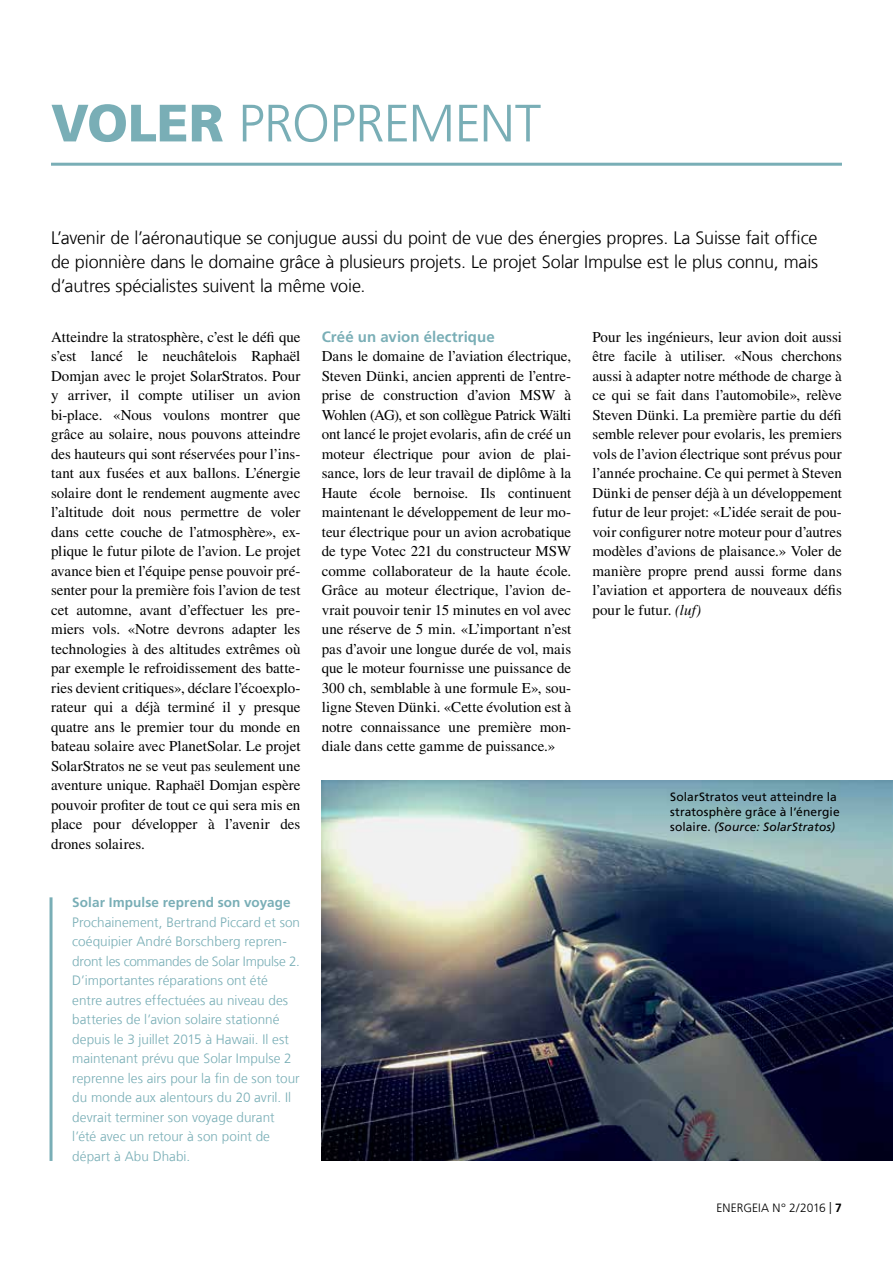
<style>
.page{position:relative;width:893px;height:1263px;background:#fff}
.page>*{position:absolute;margin:0;border:0;box-sizing:border-box;transform-origin:0 0}
.t1{font:300 52.5px "Frutiger LT Com";color:#79aeb6}
.t2{font:300 18px/24px "Frutiger LT Com";letter-spacing:-.015em;color:#000;text-align:justify}
.t3{font:15px/19.5px "Times LT Std";color:#000;text-align:justify}
.t4{font:700 15px "Frutiger LT Com";letter-spacing:.005em;color:#79aeb6}
.t5{font:300 13.5px/19.5px "Frutiger LT Com";color:#79aeb6}
.t6{font:700 13.5px "Frutiger LT Com";letter-spacing:.01em;color:#79aeb6}
.t7{font:12px/15px "Frutiger LT Com";letter-spacing:.01em;color:#000}
.t8{font:300 12px "Frutiger LT Com";color:#000}
.s1{font-weight:900}
.s2{font-style:italic}
.s3{font-weight:700}
</style>
<div class="page">
<hr style="left:50px;top:897px;width:3px;height:264px;background:#79aeb6">
<hr style="left:51px;top:163px;width:791px;height:3px;background:#79aeb6">
<img style="left:322px;top:780px;width:571px;height:381px">
<h1 class="t1" style="left:51px;top:93px;width:219px"><span class="s1">VOLER</span> proprement</h1>
<p class="t2" style="left:51px;top:226px;width:769px">L’avenir de l’aéronautique se conjugue aussi du point de vue des énergies propres. La Suisse fait office de pionnière dans le domaine grâce à plusieurs projets. Le projet Solar Impulse est le plus connu, mais d’autres spécialistes suivent la même voie.</p>
<p class="t3" style="left:51px;top:327px;width:251px">Atteindre la stratosphère, c’est le défi que s’est lancé le neuchâtelois Raphaël Domjan avec le projet SolarStratos. Pour y arriver, il compte utiliser un avion bi-place. «Nous voulons montrer que grâce au solaire, nous pouvons atteindre des hauteurs qui sont réservées pour l’ins&shy;tant aux fusées et aux ballons. L’énergie solaire dont le rendement augmente avec l’altitude doit nous permettre de voler dans cette couche de l’atmosphère», ex&shy;plique le futur pilote de l’avion. Le projet avance bien et l’équipe pense pouvoir pré&shy;senter pour la première fois l’avion de test cet automne, avant d’effectuer les pre&shy;miers vols. «Notre devrons adapter les technologies à des altitudes extrêmes où par exemple le refroidissement des batte&shy;ries devient critiques», déclare l’écoexplo&shy;rateur qui a déjà terminé il y presque quatre ans le premier tour du monde en bateau solaire avec PlanetSolar. Le projet SolarStratos ne se veut pas seulement une aventure unique. Raphaël Domjan espère pouvoir profiter de tout ce qui sera mis en place pour développer à l’avenir des drones solaires.</p>
<p class="t4" style="left:322px;top:328px;width:175px">Créé un avion électrique</p>
<p class="t3" style="left:592px;top:327px;width:251px">Pour les ingénieurs, leur avion doit aussi être facile à utiliser. «Nous cherchons aussi à adapter notre méthode de charge à ce qui se fait dans l’automobile», relève Steven Dünki. La première partie du défi semble relever pour evolaris, les premiers vols de l’avion électrique sont prévus pour l’année prochaine. Ce qui permet à Steven Dünki de penser déjà à un développement futur de leur projet: «L’idée serait de pou&shy;voir configurer notre moteur pour d’autres modèles d’avions de plaisance.» Voler de manière propre prend aussi forme dans l’aviation et apportera de nouveaux défis pour le futur. <span class="s2">(luf)</span></p>
<p class="t3" style="left:322px;top:346px;width:251px">Dans le domaine de l’aviation électrique, Steven Dünki, ancien apprenti de l’entre&shy;prise de construction d’avion MSW à Wohlen (AG), et son collègue Patrick Wälti ont lancé le projet evolaris, afin de créé un moteur électrique pour avion de plai&shy;sance, lors de leur travail de diplôme à la Haute école bernoise. Ils continuent maintenant le développement de leur mo&shy;teur électrique pour un avion acrobatique de type Votec 221 du constructeur MSW comme collaborateur de la haute école.<br>Grâce au moteur électrique, l’avion de&shy;vrait pouvoir tenir 15 minutes en vol avec une réserve de 5 min. «L’important n’est pas d’avoir une longue durée de vol, mais que le moteur fournisse une puissance de 300 ch, semblable à une formule E», sou&shy;ligne Steven Dünki. «Cette évolution est à notre connaissance une première mon&shy;diale dans cette gamme de puissance.»</p>
<p class="t7" style="left:670px;top:790px;width:171px">SolarStratos veut atteindre la stratosphère grâce à l’énergie solaire. <span class="s2">(Source: SolarStratos)</span></p>
<p class="t6" style="left:72px;top:895px;width:220px">Solar Impulse reprend son voyage</p>
<p class="t5" style="left:72px;top:912px;width:229px">Prochainement, Bertrand Piccard et son coéquipier André Borschberg repren&shy;dront les commandes de Solar Impulse 2.<br>D’importantes réparations ont été entre autres effectuées au niveau des batteries de l’avion solaire stationné depuis le 3 juillet 2015 à Hawaii. Il est maintenant prévu que Solar Impulse 2 reprenne les airs pour la fin de son tour du monde aux alentours du 20 avril. Il devrait terminer son voyage durant l’été avec un retour à son point de départ à Abu Dhabi.</p>
<p class="t8" style="left:716px;top:1201px;width:127px">ENERGEIA N° 2/2016 | <span class="s3">7</span></p>
</div>
